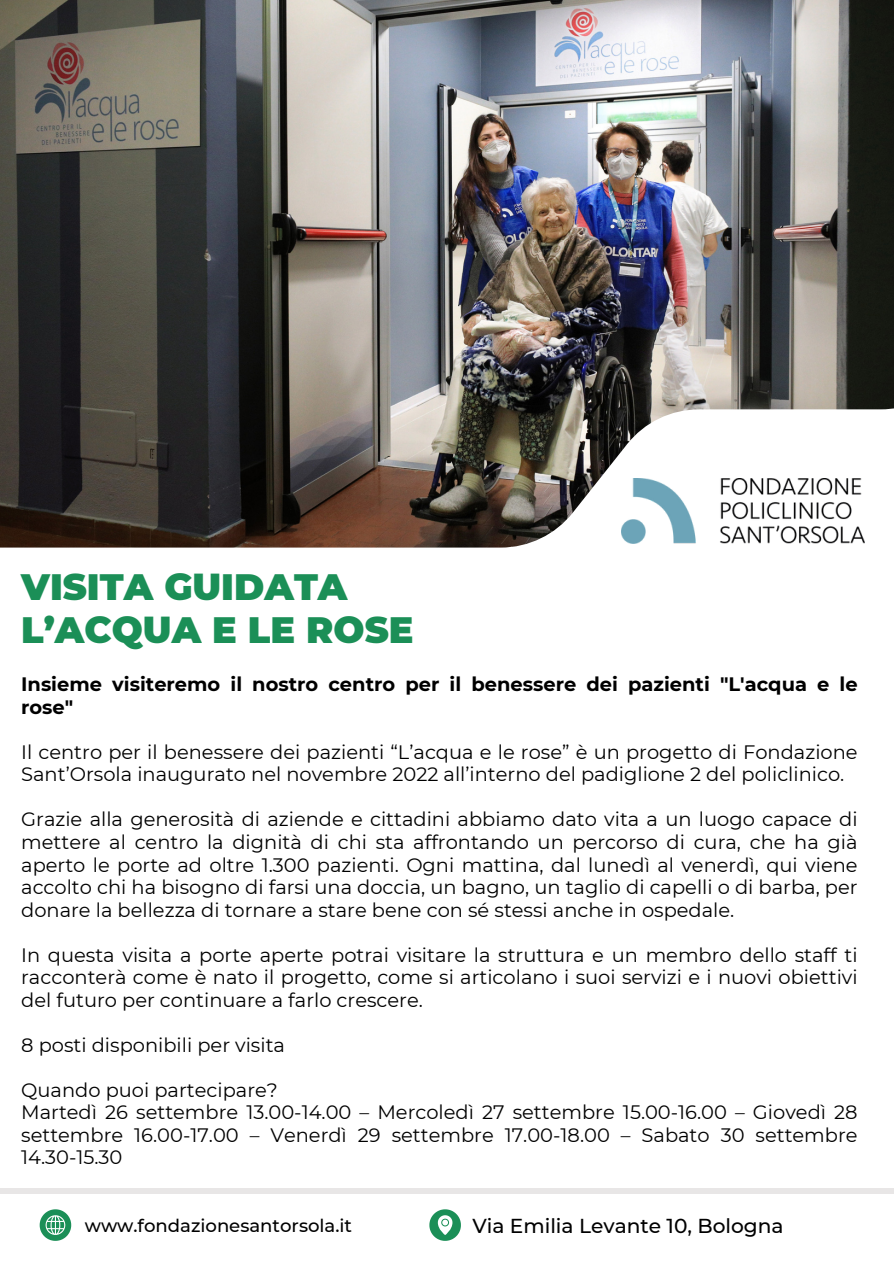
<style>
.page{position:relative;width:894px;height:1264px;background:#fff}
.page>*{position:absolute;margin:0;border:0;box-sizing:border-box;transform-origin:0 0}
.t1{font:900 36.6px "Montserrat";color:#1b8f57}
.t2{font:500 20.1px "Montserrat";color:#000}
.t3{font:19.35px/22.5px "Montserrat";color:#000;text-align:justify}
.t4{font:700 19.35px/22.5px "Montserrat";color:#000}
.t5{font:500 18.15px "Montserrat";color:#000}
</style>
<div class="page">
<img style="left:0;top:0;width:893px;height:547px">
<div style="left:0;top:1188px;width:893px;height:5px;background:#e8e6e6"></div>
<svg style="left:40px;top:1209px;width:31px;height:31px"></svg>
<svg style="left:429px;top:1209px;width:32px;height:31px"></svg>
<img style="left:621px;top:478px;width:243px;height:65px">
<p class="t1" style="left:21px;top:565px;width:328px">VISITA GUIDATA</p>
<p class="t1" style="left:21px;top:607px;width:393px">L’ACQUA E LE ROSE</p>
<p class="t4" style="left:21px;top:673px;width:837px">Insieme visiteremo il nostro centro per il benessere dei pazienti "L'acqua e le rose"</p>
<p class="t3" style="left:21px;top:740px;width:837px">Il centro per il benessere dei pazienti “L’acqua e le rose” è un progetto di Fondazione<br>Sant’Orsola inaugurato nel novembre 2022 all’interno del padiglione 2 del policlinico.</p>
<p class="t3" style="left:21px;top:808px;width:837px">Grazie alla generosità di aziende e cittadini abbiamo dato vita a un luogo capace di mettere al centro la dignità di chi sta affrontando un percorso di cura, che ha già aperto le porte ad oltre 1.300 pazienti. Ogni mattina, dal lunedì al venerdì, qui viene accolto chi ha bisogno di farsi una doccia, un bagno, un taglio di capelli o di barba, per donare la bellezza di tornare a stare bene con sé stessi anche in ospedale.</p>
<p class="t3" style="left:21px;top:943px;width:837px">In questa visita a porte aperte potrai visitare la struttura e un membro dello staff ti racconterà come è nato il progetto, come si articolano i suoi servizi e i nuovi obiettivi del futuro per continuare a farlo crescere.</p>
<p class="t3" style="left:21px;top:1033px;width:265px">8 posti disponibili per visita</p>
<p class="t3" style="left:21px;top:1078px;width:258px">Quando puoi partecipare?</p>
<p class="t3" style="left:21px;top:1101px;width:837px">Martedì 26 settembre 13.00-14.00 – Mercoledì 27 settembre 15.00-16.00 – Giovedì 28 settembre 16.00-17.00 – Venerdì 29 settembre 17.00-18.00 – Sabato 30 settembre 14.30-15.30</p>
<p class="t5" style="left:85px;top:1214px;width:269px">www.fondazionesantorsola.it</p>
<p class="t2" style="left:472px;top:1213px;width:312px">Via Emilia Levante 10, Bologna</p>
</div>
